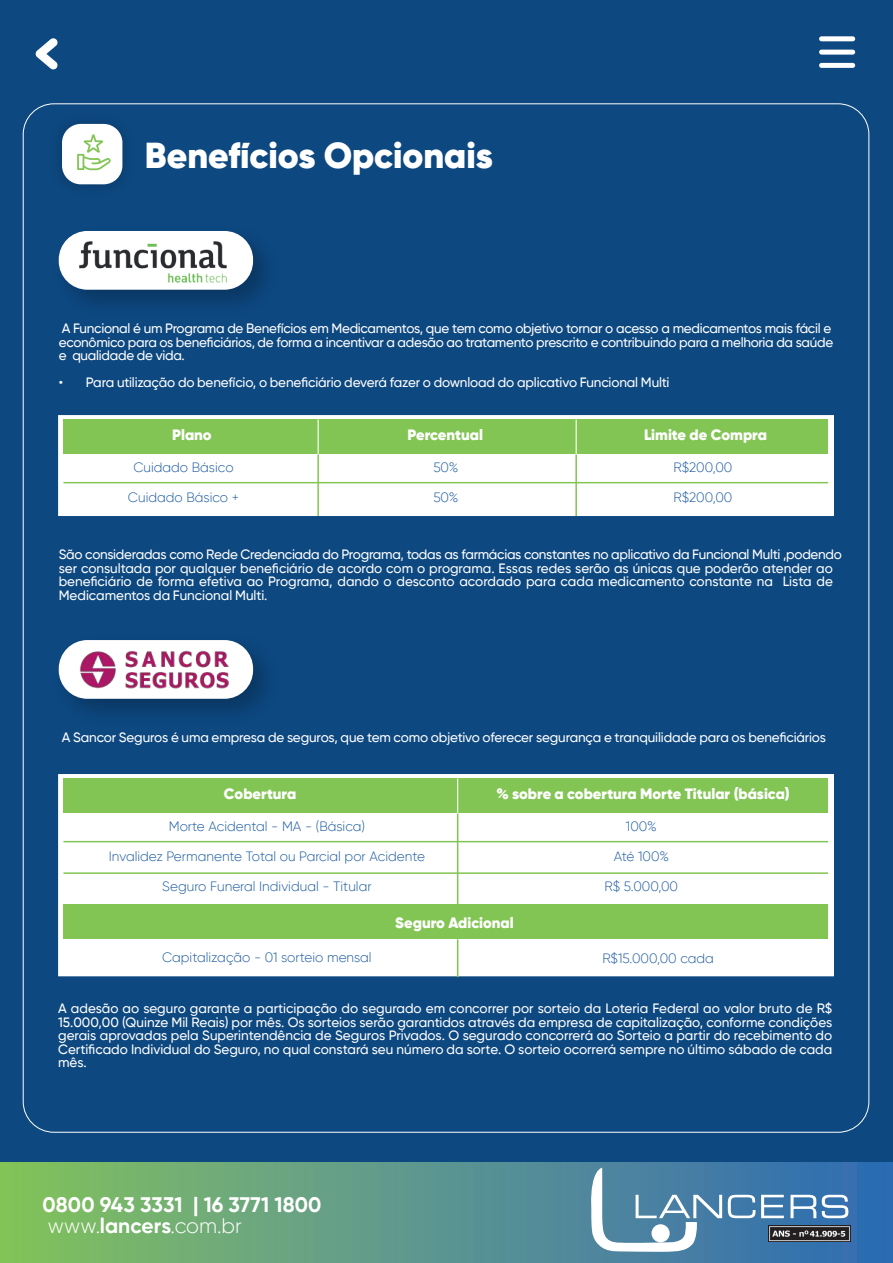
<style>
.page{position:relative;width:893px;height:1263px;background:#0d4880}
.page>*{position:absolute;margin:0;border:0;box-sizing:border-box;transform-origin:0 0}
.t1{font:900 36px "Gilroy";color:#fff}
.t2{font:700 21px/21px "Gilroy";letter-spacing:.005em;color:#fff}
.t3{font:900 15px "Gilroy";color:#fff}
.t4{font:500 13.5px/13.5px "Gilroy";letter-spacing:-.015em;color:#fff}
.t5{font:300 13.5px "Gilroy";color:#205da3}
.s1{font-weight:300}
</style>
<div class="page">
<div style="left:0;top:1162px;width:893px;height:101px;background:linear-gradient(to right,#84c161,#3169b9)"></div>
<svg style="left:591px;top:1167px;width:131px;height:85px;background:#739db7"></svg>
<svg style="left:728px;top:1195px;width:56px;height:23px"></svg>
<svg style="left:790px;top:1195px;width:58px;height:23px"></svg>
<img style="left:769px;top:1225px;width:81px;height:16px">
<div style="left:819px;top:36px;width:36px;height:5px;background:#fff;border-radius:3px"></div>
<div style="left:819px;top:50px;width:36px;height:5px;background:#fff;border-radius:3px"></div>
<div style="left:819px;top:63px;width:36px;height:5px;background:#fff;border-radius:3px"></div>
<svg style="left:36px;top:38px;width:22px;height:31px"></svg>
<img style="left:60px;top:123px;width:64px;height:64px">
<div style="left:62px;top:124px;width:60px;height:60px;background:#fff;border-radius:19px"></div>
<svg style="left:77px;top:134px;width:34px;height:36px"></svg>
<div style="left:58px;top:774px;width:776px;height:202px;background:#fff"></div>
<div style="left:63px;top:778px;width:764px;height:35px;background:#83c554"></div>
<div style="left:63px;top:904px;width:764px;height:35px;background:#83c554"></div>
<hr style="left:457px;top:778px;width:1px;height:35px;background:#fff">
<hr style="left:457px;top:813px;width:1px;height:94px;background:#83c554">
<hr style="left:457px;top:939px;width:1px;height:38px;background:#83c554">
<hr style="left:63px;top:841px;width:765px;height:1px;background:#83c554">
<hr style="left:63px;top:872px;width:765px;height:2px;background:#83c554">
<img style="left:58px;top:640px;width:208px;height:73px">
<div style="left:59px;top:640px;width:194px;height:59px;background:#fff;border-radius:29px"></div>
<img style="left:79px;top:650px;width:151px;height:39px">
<div style="left:58px;top:415px;width:776px;height:101px;background:#fff;border:2px solid #fff"></div>
<div style="left:63px;top:419px;width:764px;height:35px;background:#83c554"></div>
<hr style="left:318px;top:419px;width:1px;height:35px;background:#fff">
<hr style="left:317px;top:454px;width:2px;height:62px;background:#83c554">
<hr style="left:576px;top:419px;width:1px;height:35px;background:#fff">
<hr style="left:575px;top:454px;width:2px;height:62px;background:#83c554">
<hr style="left:63px;top:482px;width:765px;height:1px;background:#83c554">
<img style="left:58px;top:231px;width:208px;height:73px">
<div style="left:59px;top:231px;width:194px;height:59px;background:#fff;border-radius:29px"></div>
<img style="left:72px;top:241px;width:165px;height:46px">
<h1 class="t1" style="left:145px;top:133px;width:349px">Benefícios Opcionais</h1>
<p class="t4" style="left:59px;top:321px;width:776px">A Funcional é um Programa de Benefícios em Medicamentos, que tem como objetivo tornar o acesso a medicamentos mais fácil e econômico para os beneficiários, de forma a incentivar a adesão ao tratamento prescrito e contribuindo para a melhoria da saúde e qualidade de vida.</p>
<p class="t4" style="left:59px;top:375px;width:612px">• Para utilização do benefício, o beneficiário deverá fazer o download do aplicativo Funcional Multi</p>
<p class="t3" style="left:172px;top:425px;width:41px">Plano</p>
<p class="t3" style="left:408px;top:425px;width:77px">Percentual</p>
<p class="t5" style="left:133px;top:459px;width:102px">Cuidado Básico</p>
<p class="t5" style="left:128px;top:489px;width:113px">Cuidado Básico +</p>
<p class="t5" style="left:434px;top:459px;width:26px">50%</p>
<p class="t5" style="left:434px;top:489px;width:26px">50%</p>
<p class="t3" style="left:644px;top:425px;width:124px">Limite de Compra</p>
<p class="t5" style="left:673px;top:459px;width:60px">R$200,00</p>
<p class="t5" style="left:673px;top:489px;width:60px">R$200,00</p>
<p class="t4" style="left:59px;top:547px;width:785px">São consideradas como Rede Credenciada do Programa, todas as farmácias constantes no aplicativo da Funcional Multi ,podendo ser consultada por qualquer beneficiário de acordo com o programa. Essas redes serão as únicas que poderão atender ao beneficiário de forma efetiva ao Programa, dando o desconto acordado para cada medicamento constante na Lista de Medicamentos da Funcional Multi.</p>
<p class="t4" style="left:62px;top:730px;width:766px">A Sancor Seguros é uma empresa de seguros, que tem como objetivo oferecer segurança e tranquilidade para os beneficiários</p>
<p class="t3" style="left:224px;top:784px;width:74px">Cobertura</p>
<p class="t5" style="left:169px;top:818px;width:198px">Morte Acidental - MA - (Básica)</p>
<p class="t5" style="left:109px;top:848px;width:318px">Invalidez Permanente Total ou Parcial por Acidente</p>
<p class="t5" style="left:162px;top:878px;width:211px">Seguro Funeral Individual - Titular</p>
<p class="t3" style="left:496px;top:784px;width:295px">% sobre a cobertura Morte Titular (básica)</p>
<p class="t5" style="left:626px;top:818px;width:32px">100%</p>
<p class="t5" style="left:614px;top:848px;width:57px">Até 100%</p>
<p class="t5" style="left:605px;top:878px;width:75px">R$ 5.000,00</p>
<p class="t3" style="left:395px;top:913px;width:120px">Seguro Adicional</p>
<p class="t5" style="left:162px;top:949px;width:211px">Capitalização - 01 sorteio mensal</p>
<p class="t5" style="left:602px;top:950px;width:113px">R$15.000,00 cada</p>
<p class="t4" style="left:58px;top:1002px;width:776px;text-align:justify">A adesão ao seguro garante a participação do segurado em concorrer por sorteio da Loteria Federal ao valor bruto de R$ 15.000,00 (Quinze Mil Reais) por mês. Os sorteios serão garantidos através da empresa de capitalização, conforme condições gerais aprovadas pela Superintendência de Seguros Privados. O segurado concorrerá ao Sorteio a partir do recebimento do Certificado Individual do Seguro, no qual constará seu número da sorte. O sorteio ocorrerá sempre no último sábado de cada mês.</p>
<h2 class="t2" style="left:43px;top:1193px;width:280px">0800 943 3331 | 16 3771 1800 <span class="s1">www.</span>lancers<span class="s1">.com.br</span></h2>
</div>
